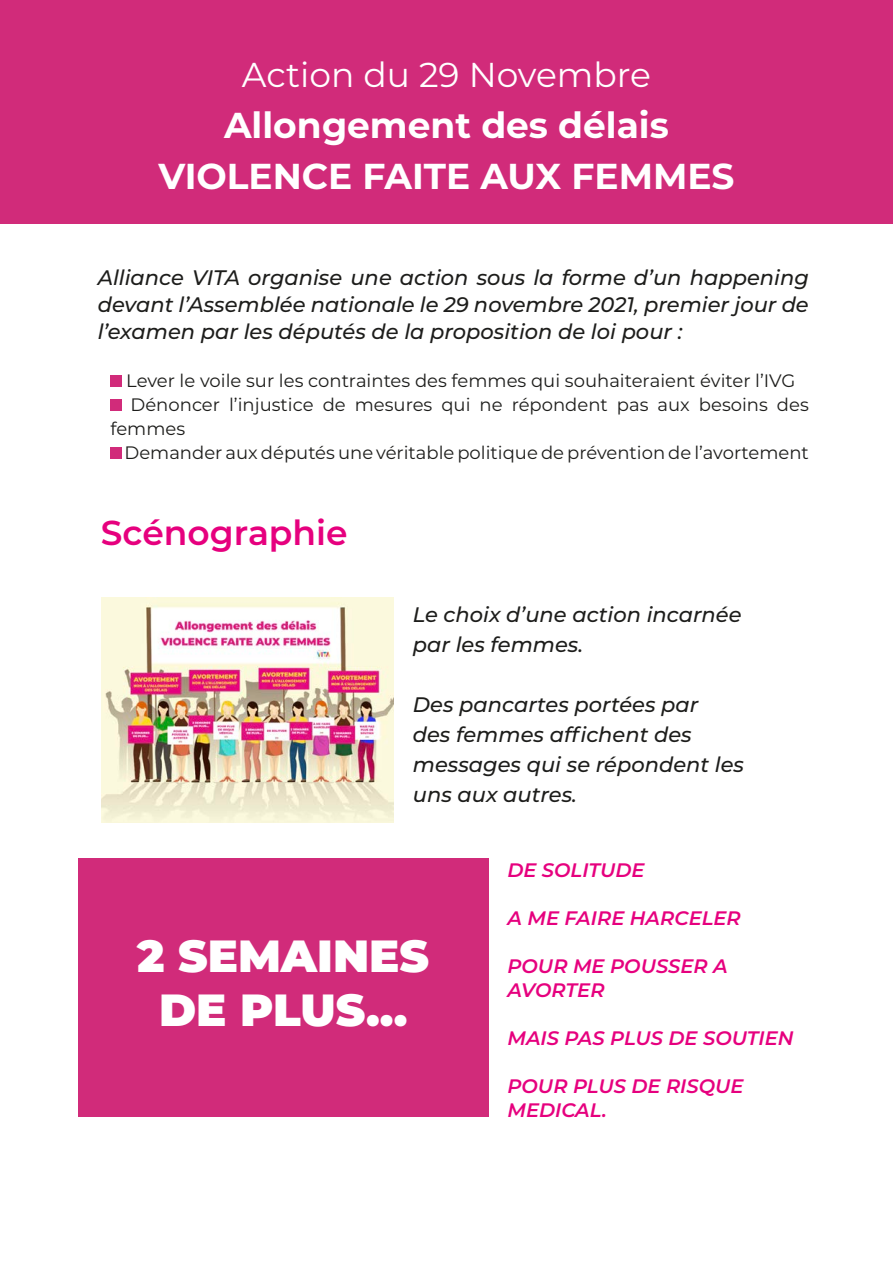
<style>
.page{position:relative;width:893px;height:1263px;background:#fff}
.page>*{position:absolute;margin:0;border:0;box-sizing:border-box;transform-origin:0 0}
.t1{font:900 45px "Montserrat";color:#fff}
.texte_paragraphe_noi{font:700 36px "Montserrat";color:#fff}
.t2{font:34.5px "Montserrat";color:#fff}
.Style_de_paragraphe{font:600 34.5px "Montserrat";color:#e6007e}
.texte_paragraphe_noi-2{font:italic 500 21px/30px "Montserrat";color:#1d1d1b}
.texte_paragraphe_noi-3{font:italic 600 19.5px/24px "Montserrat";color:#e6007e}
.texte_paragraphe_noi-4{font:18px/24px "Montserrat";color:#1d1d1b}
</style>
<div class="page">
<div style="left:110px;top:375px;width:11px;height:11px;background:#d12b7a"></div>
<div style="left:110px;top:399px;width:11px;height:11px;background:#d12b7a"></div>
<div style="left:110px;top:447px;width:11px;height:11px;background:#d12b7a"></div>
<div style="left:0;top:0;width:893px;height:223px;background:#d12b7a"></div>
<img style="left:102px;top:597px;width:292px;height:225px">
<div style="left:78px;top:858px;width:410px;height:259px;background:#d12b7a"></div>
<p class="t2" style="left:242px;top:51px;width:411px">Action du 29 Novembre</p>
<p class="texte_paragraphe_noi" style="left:224px;top:99px;width:446px">Allongement des délais</p>
<p class="texte_paragraphe_noi" style="left:158px;top:150px;width:578px">VIOLENCE FAITE AUX FEMMES</p>
<p class="texte_paragraphe_noi-2" style="left:98px;top:263px;width:713px;line-height:27px;text-align:justify">Alliance VITA organise une action sous la forme d’un happening devant l’Assemblée nationale le 29 novembre 2021, premier jour de l’examen par les députés de la proposition de loi pour :</p>
<p class="texte_paragraphe_noi-4" style="left:126px;top:367px;width:671px">Lever le voile sur les contraintes des femmes qui souhaiteraient éviter l’IVG</p>
<p class="texte_paragraphe_noi-4" style="left:110px;top:391px;width:700px;text-indent:20px">Dénoncer l’injustice de mesures qui ne répondent pas aux besoins des femmes</p>
<p class="texte_paragraphe_noi-4" style="left:125px;top:439px;width:686px">Demander aux députés une véritable politique de prévention de l’avortement</p>
<p class="Style_de_paragraphe" style="left:101px;top:508px;width:248px">Scénographie</p>
<p class="texte_paragraphe_noi-2" style="left:413px;top:599px;width:330px">Le choix d’une action incarnée par les femmes.</p>
<p class="texte_paragraphe_noi-2" style="left:413px;top:689px;width:333px">Des pancartes portées par<br>des femmes affichent des messages qui se répondent les uns aux autres.</p>
<p class="t1" style="left:137px;top:922px;width:293px">2 SEMAINES</p>
<p class="t1" style="left:159px;top:976px;width:250px">DE PLUS...</p>
<p class="texte_paragraphe_noi-3" style="left:507px;top:857px;width:139px">DE SOLITUDE</p>
<p class="texte_paragraphe_noi-3" style="left:507px;top:905px;width:235px">A ME FAIRE HARCELER</p>
<p class="texte_paragraphe_noi-3" style="left:507px;top:953px;width:222px">POUR ME POUSSER A<br>AVORTER</p>
<p class="texte_paragraphe_noi-3" style="left:507px;top:1025px;width:288px">MAIS PAS PLUS DE SOUTIEN</p>
<p class="texte_paragraphe_noi-3" style="left:507px;top:1073px;width:238px">POUR PLUS DE RISQUE<br>MEDICAL.</p>
</div>
